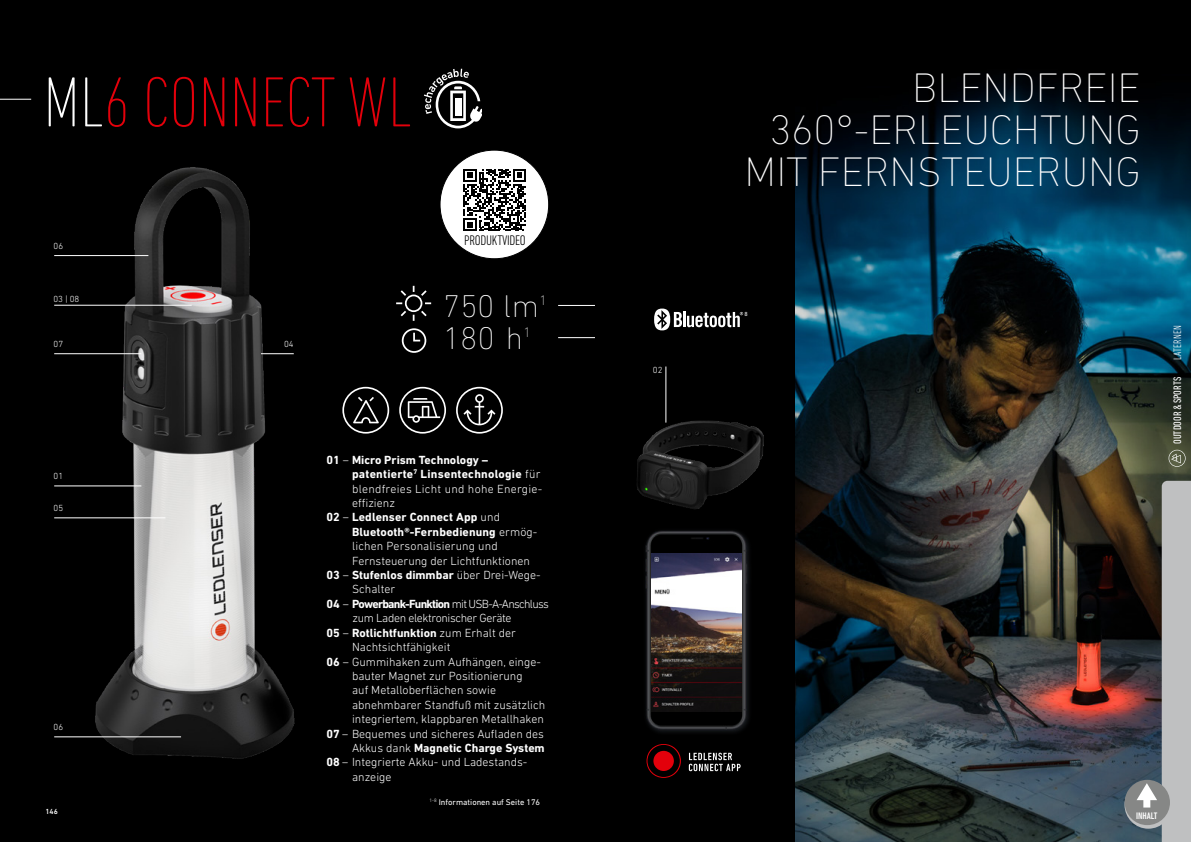
<style>
.page{position:relative;width:1191px;height:842px;background:#fff}
.page>*{position:absolute;margin:0;border:0;box-sizing:border-box;transform-origin:0 0}
.t1{font:200 condensed 72px "DIN Next LT Pro";color:#e3000b}
.t2{font:200 42px/42px "DIN Next LT Pro";color:#fff;text-align:right}
.t3{font:200 32px "DIN Next LT Pro";letter-spacing:.015em;color:#fff}
.t4{font:300 condensed 14.2px "DIN Next LT Pro";letter-spacing:-.02em;color:#000}
.t5{font:200 14px "DIN Next LT Pro";color:#fff}
.t6{font:300 12px "DIN Next LT Pro";color:#fff}
.t7{font:700 12px "DIN Next LT Pro";color:#fff}
.t8{font:700 12px "DIN Next LT Pro";letter-spacing:-.06em;color:#fff}
.t9{font:700 12px "DIN Next LT Pro";letter-spacing:.02em;color:#fff}
.t10{font:300 12px "DIN Next LT Pro";letter-spacing:.02em;color:#fff}
.t11{font:300 12px "DIN Next LT Pro";letter-spacing:-.03em;color:#fff}
.t12{font:condensed 11px "DIN Next LT Pro";letter-spacing:.005em;color:#fff}
.t13{font:300 condensed 11px "DIN Next LT Pro";letter-spacing:.01em;color:#fff}
.t14{font:500 condensed 9.6px "DIN Next LT Pro";color:#fff}
.t15{font:300 9px "DIN Next LT Pro";color:#fff}
.t16{font:8.5px "DIN Next LT Pro";color:#fff}
.t17{font:500 7.5px "DIN Next LT Pro";letter-spacing:.015em;color:#fff}
.t18{font:6px "DIN Next LT Pro";color:#fff}
.s1{color:#fff}
.s2{font-weight:300}
.s3{font-weight:700}
</style>
<div class="page">
<div style="left:0;top:0;width:973px;height:842px;background:#000"></div>
<img style="left:795px;top:0;width:396px;height:842px">
<img style="left:637px;top:405px;width:127px;height:104px">
<svg style="left:654px;top:309px;width:89px;height:21px"></svg>
<hr style="left:665px;top:366px;width:1px;height:57px;background:#fff">
<img style="left:645px;top:530px;width:104px;height:203px">
<img style="left:651px;top:553px;width:90px;height:159px">
<hr style="left:0;top:99px;width:31px;height:1px;background:#fff">
<svg style="left:396px;top:286px;width:35px;height:35px"></svg>
<svg style="left:402px;top:328px;width:24px;height:25px"></svg>
<hr style="left:558px;top:305px;width:37px;height:1px;background:#fff">
<hr style="left:558px;top:337px;width:37px;height:1px;background:#fff">
<svg style="left:424px;top:69px;width:58px;height:59px"></svg>
<svg style="left:456px;top:387px;width:47px;height:47px"></svg>
<svg style="left:342px;top:387px;width:47px;height:47px"></svg>
<svg style="left:399px;top:387px;width:47px;height:47px"></svg>
<img style="left:54px;top:167px;width:241px;height:592px">
<hr style="left:54px;top:517px;width:111px;height:1px;background:#fff">
<hr style="left:54px;top:485px;width:87px;height:1px;background:#fff">
<hr style="left:54px;top:305px;width:138px;height:1px;background:#fff">
<hr style="left:54px;top:353px;width:87px;height:1px;background:#fff">
<hr style="left:261px;top:353px;width:33px;height:1px;background:#fff">
<hr style="left:54px;top:736px;width:127px;height:1px;background:#fff">
<hr style="left:54px;top:255px;width:94px;height:1px;background:#fff">
<svg style="left:646px;top:744px;width:35px;height:34px"></svg>
<div style="left:653px;top:751px;width:21px;height:20px;background:#e3000b;border-radius:50%"></div>
<svg style="left:689px;top:753px;width:51px;height:18px"></svg>
<div style="left:440px;top:150px;width:108px;height:109px;background:#fff;border-radius:50%"></div>
<svg style="left:463px;top:169px;width:63px;height:62px"></svg>
<svg style="left:1168px;top:450px;width:17px;height:17px"></svg>
<div style="left:1124px;top:780px;width:46px;height:45px;background:#868786;border-radius:50%"></div>
<svg style="left:1136px;top:481px;width:55px;height:361px;background:#838283"></svg>
<h1 class="t1" style="left:43px;top:61px;width:370px"><span class="s1">ML</span>6 CONNECT WL</h1>
<h2 class="t2" style="left:744px;top:67px;width:397px">BLENDFREIE<br>360°-ERLEUCHTUNG<br>MIT FERNSTEUERUNG</h2>
<p class="t15" style="left:54px;top:241px;width:11px">06</p>
<p class="t4" style="left:464px;top:232px;width:63px">PRODUKTVIDEO</p>
<p class="t15" style="left:54px;top:293px;width:27px">03 | 08</p>
<p class="t15" style="left:54px;top:339px;width:11px">07</p>
<p class="t15" style="left:284px;top:339px;width:11px">04</p>
<h3 class="t3" style="left:443px;top:288px;width:97px">750 lm</h3>
<p class="t5" style="left:539px;top:292px;width:9px">1</p>
<h3 class="t3" style="left:443px;top:320px;width:81px">180 h</h3>
<p class="t5" style="left:523px;top:324px;width:9px">1</p>
<p class="t15" style="left:54px;top:471px;width:11px">01</p>
<p class="t15" style="left:54px;top:503px;width:11px">05</p>
<p class="t15" style="left:54px;top:722px;width:11px">06</p>
<p class="t7" style="left:326px;top:453px;width:163px">01 <span class="s2">–</span> Micro Prism Technology –</p>
<p class="t9" style="left:352px;top:467px;width:190px">patentierte<sup>7</sup> Linsentechnologie <span class="s2">für</span></p>
<p class="t10" style="left:352px;top:482px;width:192px">blendfreies Licht und hohe Energie-</p>
<p class="t6" style="left:352px;top:496px;width:44px">effizienz</p>
<p class="t7" style="left:326px;top:510px;width:175px">02 <span class="s2">–</span> Ledlenser Connect App <span class="s2">und</span></p>
<p class="t7" style="left:352px;top:525px;width:187px">Bluetooth®-Fernbedienung <span class="s2">ermög-</span></p>
<p class="t6" style="left:352px;top:539px;width:147px">lichen Personalisierung und</p>
<p class="t6" style="left:352px;top:554px;width:179px">Fernsteuerung der Lichtfunktionen</p>
<p class="t7" style="left:326px;top:568px;width:216px">03 <span class="s2">–</span> Stufenlos dimmbar <span class="s2">über Drei-Wege-</span></p>
<p class="t6" style="left:352px;top:582px;width:45px">Schalter</p>
<p class="t8" style="left:326px;top:597px;width:224px">04 <span class="s2">–</span> Powerbank-Funktion <span class="s2">mit USB-A-Anschluss</span></p>
<p class="t11" style="left:352px;top:611px;width:160px">zum Laden elektronischer Geräte</p>
<p class="t7" style="left:326px;top:626px;width:191px">05 <span class="s2">–</span> Rotlichtfunktion <span class="s2">zum Erhalt der</span></p>
<p class="t6" style="left:352px;top:640px;width:100px">Nachtsichtfähigkeit</p>
<p class="t6" style="left:326px;top:654px;width:216px"><span class="s3">06</span> – Gummihaken zum Aufhängen, einge-</p>
<p class="t6" style="left:352px;top:669px;width:172px">bauter Magnet zur Positionierung</p>
<p class="t6" style="left:352px;top:683px;width:145px">auf Metalloberflächen sowie</p>
<p class="t6" style="left:352px;top:698px;width:195px">abnehmbarer Standfuß mit zusätzlich</p>
<p class="t6" style="left:352px;top:712px;width:193px">integriertem, klappbaren Metallhaken</p>
<p class="t6" style="left:326px;top:726px;width:219px"><span class="s3">07</span> – Bequemes und sicheres Aufladen des</p>
<p class="t7" style="left:352px;top:741px;width:194px"><span class="s2">Akkus dank</span> Magnetic Charge System</p>
<p class="t6" style="left:326px;top:755px;width:202px"><span class="s3">08</span> – Integrierte Akku- und Ladestands-</p>
<p class="t6" style="left:352px;top:770px;width:41px">anzeige</p>
<p class="t16" style="left:429px;top:797px;width:112px"><sup>1-8</sup> Informationen auf Seite 176</p>
<p class="t15" style="left:653px;top:364px;width:11px">02</p>
<p class="t18" style="left:744px;top:310px;width:5px">8</p>
<p class="t17" style="left:45px;top:807px;width:14px">146</p>
<p class="t17" style="left:1133px;top:807px;width:14px">147</p>
<p class="t14" style="left:1136px;top:810px;width:23px">INHALT</p>
<p class="t13" style="left:1171px;top:359px;width:36px;rotate:-90deg">LATERNEN</p>
<p class="t12" style="left:1171px;top:444px;width:69px;rotate:-90deg">OUTDOOR &amp; SPORTS</p>
</div>
